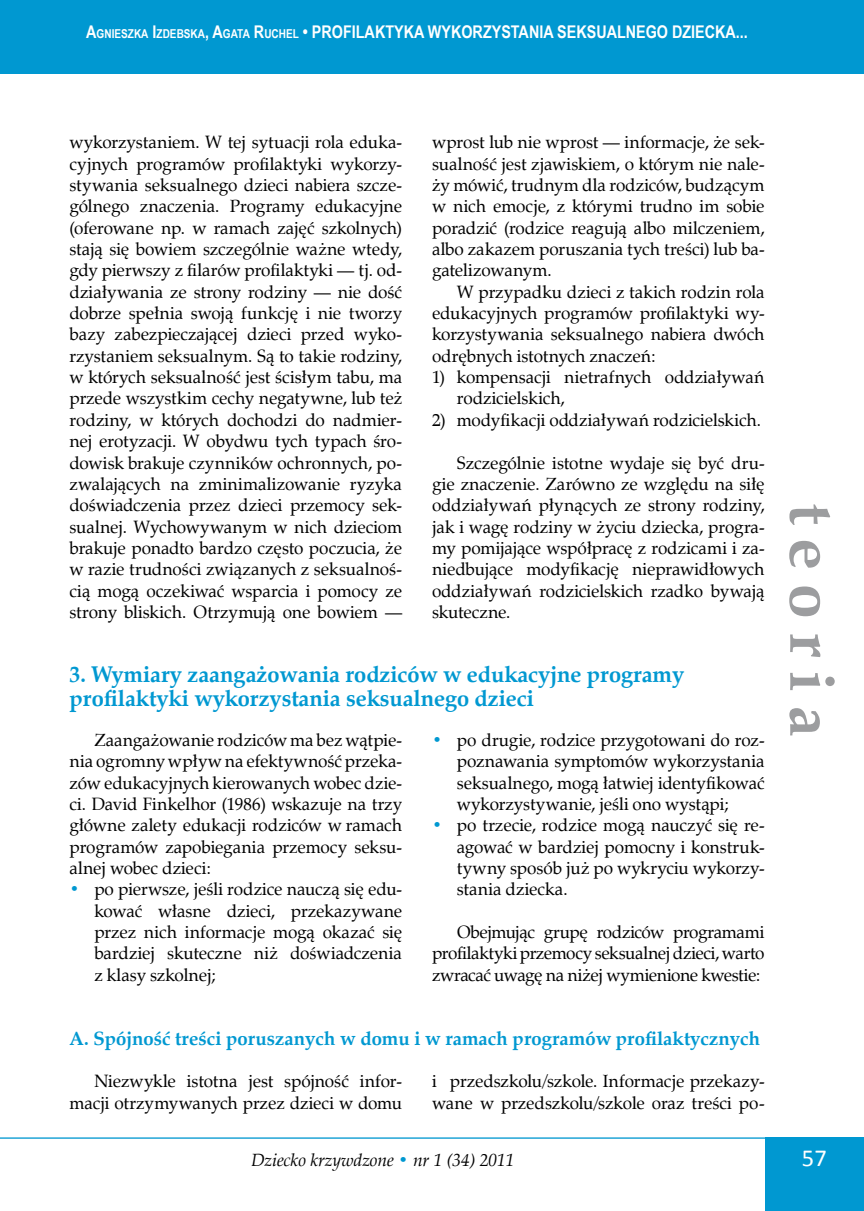
<style>
.page{position:relative;width:864px;height:1211px;background:#fff}
.page>*{position:absolute;margin:0;border:0;box-sizing:border-box;transform-origin:0 0}
.t1{font:700 63px "Zapf Calligr EU";color:#9c9d9f}
.t2{font:24.5px "Calibri";color:#fff}
.tytul_2{font:700 22.75px/24.5px "Zapf Calligr EU";letter-spacing:-.005em;color:#0098d1}
.tytul_3{font:700 19.25px "Zapf Calligr EU";color:#0098d1}
.tekst_2{font:17.5px/21.3px "Zapf Calligr EU";letter-spacing:-.005em;color:#000;text-align:justify}
.wciecie_1{font:17.5px/21.3px "Zapf Calligr EU";letter-spacing:-.005em;color:#000;text-align:justify}
.pagina_2{font:700 17.5px "Arial Narrow";color:#fff}
.t3{font:italic 17.5px "Zapf Calligr EU";color:#000}
.s1{font-size:12.25px}
.s2{color:#0098d1}
</style>
<div class="page">
<hr style="left:0;top:1137px;width:842px;height:1px;background:#0098d1">
<div style="left:765px;top:1137px;width:98px;height:73px;background:#0098d1"></div>
<div style="left:0;top:0;width:863px;height:74px;background:#0098d1"></div>
<p class="pagina_2" style="left:86px;top:19px;width:663px">A<span class="s1">GNIESZKA</span> I<span class="s1">ZDEBSKA</span>, A<span class="s1">GATA</span> R<span class="s1">UCHEL</span> • PROFILAKTYKA WYKORZYSTANIA SEKSUALNEGO DZIECKA...</p>
<p class="tekst_2" style="left:69px;top:132px;width:334px">wykorzystaniem. W tej sytuacji rola eduka&shy;cyjnych programów profilaktyki wykorzy&shy;stywania seksualnego dzieci nabiera szcze&shy;gólnego znaczenia. Programy edukacyjne (oferowane np. w ramach zajęć szkolnych) stają się bowiem szczególnie ważne wtedy, gdy pierwszy z filarów profilaktyki — tj. od&shy;działywania ze strony rodziny — nie dość dobrze spełnia swoją funkcję i nie tworzy bazy zabezpieczającej dzieci przed wyko&shy;rzystaniem seksualnym. Są to takie rodziny, w których seksualność jest ścisłym tabu, ma przede wszystkim cechy negatywne, lub też rodziny, w których dochodzi do nadmier&shy;nej erotyzacji. W obydwu tych typach śro&shy;dowisk brakuje czynników ochronnych, po&shy;zwalających na zminimalizowanie ryzyka doświadczenia przez dzieci przemocy sek&shy;sualnej. Wychowywanym w nich dzieciom brakuje ponadto bardzo często poczucia, że w razie trudności związanych z seksualnoś&shy;cią mogą oczekiwać wsparcia i pomocy ze strony bliskich. Otrzymują one bowiem —</p>
<p class="tekst_2" style="left:432px;top:132px;width:334px">wprost lub nie wprost — informacje, że sek&shy;sualność jest zjawiskiem, o którym nie nale&shy;ży mówić, trudnym dla rodziców, budzącym w nich emocje, z którymi trudno im sobie poradzić (rodzice reagują albo milczeniem, albo zakazem poruszania tych treści) lub ba&shy;gatelizowanym.</p>
<p class="tekst_2" style="left:432px;top:281px;width:334px;text-indent:25px">W przypadku dzieci z takich rodzin rola edukacyjnych programów profilaktyki wy&shy;korzystywania seksualnego nabiera dwóch odrębnych istotnych znaczeń:</p>
<p class="wciecie_1" style="left:456px;top:367px;width:309px;text-indent:-25px">1) kompensacji nietrafnych oddziaływań rodzicielskich,</p>
<p class="wciecie_1" style="left:432px;top:409px;width:330px">2) modyfikacji oddziaływań rodzicielskich.</p>
<p class="tekst_2" style="left:432px;top:452px;width:334px;text-indent:25px">Szczególnie istotne wydaje się być dru&shy;gie znaczenie. Zarówno ze względu na siłę oddziaływań płynących ze strony rodziny, jak i wagę rodziny w życiu dziecka, progra&shy;my pomijające współpracę z rodzicami i za&shy;niedbujące modyfikację nieprawidłowych oddziaływań rodzicielskich rzadko bywają skuteczne.</p>
<p class="tytul_2" style="left:69px;top:663px;width:616px">3. Wymiary zaangażowania rodziców w edukacyjne programy profilaktyki wykorzystania seksualnego dzieci</p>
<p class="tekst_2" style="left:69px;top:729px;width:334px;text-indent:25px">Zaangażowanie rodziców ma bez wątpie&shy;nia ogromny wpływ na efektywność przeka&shy;zów edukacyjnych kierowanych wobec dzie&shy;ci. David Finkelhor (1986) wskazuje na trzy główne zalety edukacji rodziców w ramach programów zapobiegania przemocy seksu&shy;alnej wobec dzieci:</p>
<p class="wciecie_1" style="left:94px;top:879px;width:309px;text-indent:-25px"><span class="s2">•</span> po pierwsze, jeśli rodzice nauczą się edu&shy;kować własne dzieci, przekazywane przez nich informacje mogą okazać się bardziej skuteczne niż doświadczenia z klasy szkolnej;</p>
<p class="wciecie_1" style="left:456px;top:729px;width:309px;text-indent:-25px"><span class="s2">•</span> po drugie, rodzice przygotowani do roz&shy;poznawania symptomów wykorzystania seksualnego, mogą łatwiej identyfikować wykorzystywanie, jeśli ono wystąpi;</p>
<p class="wciecie_1" style="left:456px;top:815px;width:309px;text-indent:-25px"><span class="s2">•</span> po trzecie, rodzice mogą nauczyć się re&shy;agować w bardziej pomocny i konstruk&shy;tywny sposób już po wykryciu wykorzy&shy;stania dziecka.</p>
<p class="tekst_2" style="left:432px;top:921px;width:334px;text-indent:25px">Obejmując grupę rodziców programami profilaktyki przemocy seksualnej dzieci, warto zwracać uwagę na niżej wymienione kwestie:</p>
<p class="tytul_3" style="left:69px;top:1026px;width:692px">A. Spójność treści poruszanych w domu i w ramach programów profilaktycznych</p>
<p class="tekst_2" style="left:69px;top:1071px;width:334px;text-align:right">Niezwykle istotna jest spójność infor&shy;macji otrzymywanych przez dzieci w domu</p>
<p class="tekst_2" style="left:432px;top:1071px;width:334px">i przedszkolu/szkole. Informacje przekazy&shy;wane w przedszkolu/szkole oraz treści po-</p>
<h1 class="t1" style="left:850px;top:503px;width:235px;rotate:90deg">t e or ia</h1>
<p class="t3" style="left:251px;top:1149px;width:265px">Dziecko krzywdzone <span class="s2">•</span> nr 1 (34) 2011</p>
<h2 class="t2" style="left:801px;top:1142px;width:13px">57</h2>
</div>
